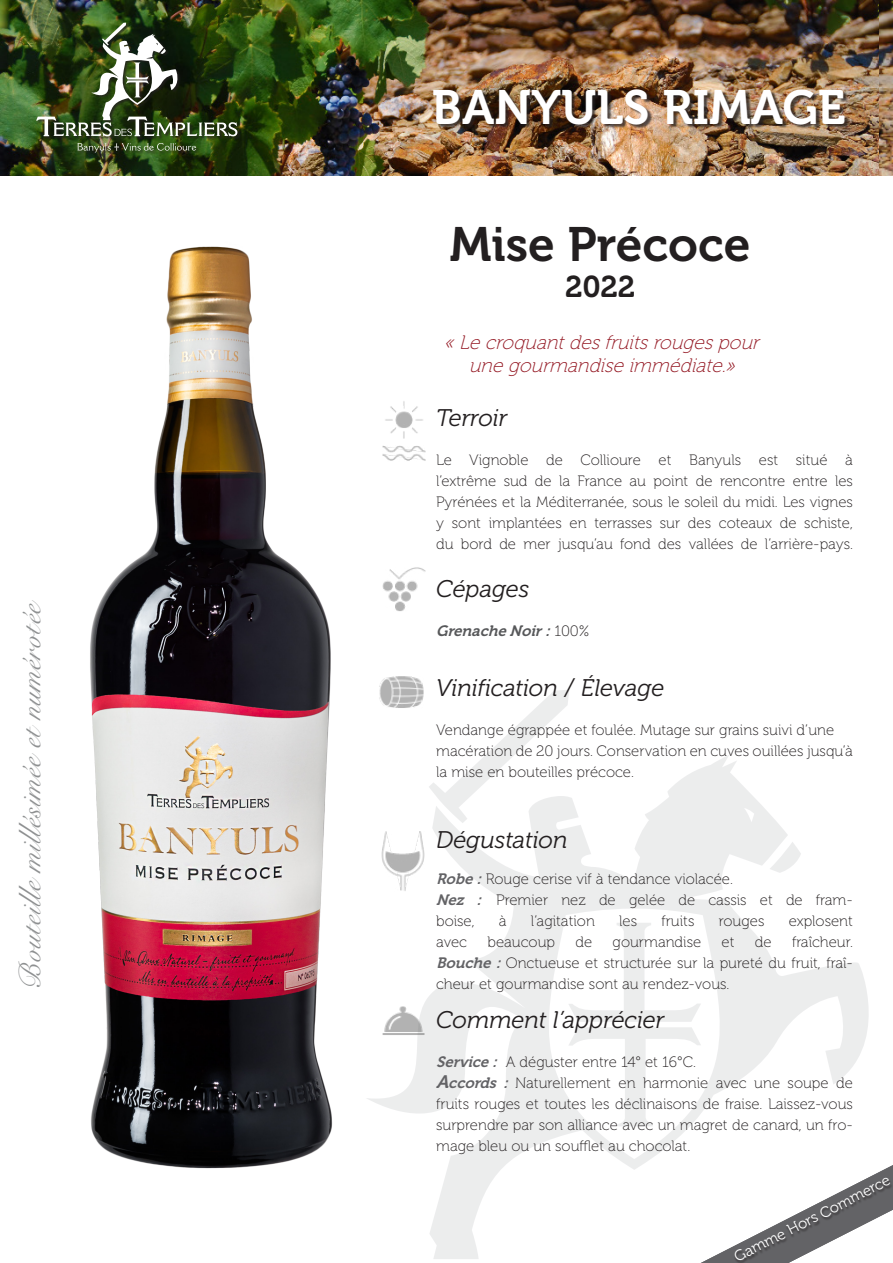
<style>
.page{position:relative;width:893px;height:1263px;background:#fff}
.page>*{position:absolute;margin:0;border:0;box-sizing:border-box;transform-origin:0 0}
.t1{font:48px "Museo 700";color:#fff}
.t2{font:48px "Museo 700";color:#231f20}
.t3{font:30px "Snell Roundhand";color:#8e9091}
.t4{font:30px "Museo 700";color:#231f20}
.t5{font:italic 24px "Museo 300";color:#231f20}
.t6{font:italic 19.5px "Museo 100";color:#941823}
.t7{font:18px "Museo 700";color:#fff}
.t8{font:15px/21px "Museo 100";color:#231f20}
.t9{font:15px "Museo 300";color:#fff}
.t10{font:italic 15px "Museo 700";color:#57585a}
.s1{font-family:"Museo 100";font-style:normal;color:#231f20}
.s2{font-family:"Museo 700";font-style:italic;color:#636366}
.s3{font-family:"Museo 700";font-style:italic;font-size:18px;color:#636366}
</style>
<div class="page">
<img style="left:0;top:0;width:879px;height:176px">
<svg style="left:486px;top:690px;width:83px;height:65px"></svg>
<svg style="left:367px;top:755px;width:502px;height:504px"></svg>
<svg style="left:769px;top:842px;width:32px;height:31px"></svg>
<div style="left:36px;top:23px;width:205px;height:134px;background:#231f20;opacity:.75"></div>
<img style="left:36px;top:23px;width:201px;height:113px">
<svg style="left:77px;top:143px;width:119px;height:9px"></svg>
<svg style="left:660px;top:1140px;width:233px;height:123px"></svg>
<img style="left:90px;top:246px;width:243px;height:923px">
<div style="left:734px;top:1178px;width:159px;height:85px;background:#231f20;opacity:.75"></div>
<div style="left:435px;top:90px;width:414px;height:39px;background:#231f20;opacity:.75"></div>
<img style="left:382px;top:401px;width:44px;height:60px">
<img style="left:382px;top:567px;width:44px;height:44px">
<img style="left:379px;top:676px;width:45px;height:32px">
<img style="left:376px;top:813px;width:52px;height:87px">
<img style="left:376px;top:990px;width:52px;height:57px">
<p class="t3" style="left:7px;top:990px;width:391px;rotate:-90deg">Bouteille millésimée et numérotée</p>
<p class="t1" style="left:432px;top:80px;width:415px">BANYULS RIMAGE</p>
<p class="t2" style="left:450px;top:217px;width:302px">Mise Précoce</p>
<p class="t4" style="left:565px;top:270px;width:72px">2022</p>
<p class="t6" style="left:444px;top:332px;width:322px">«Lecroquantdesfruitsrougespour</p>
<p class="t6" style="left:469px;top:355px;width:273px">unegourmandiseimmédiate.»</p>
<p class="t5" style="left:436px;top:404px;width:73px">Terroir</p>
<p class="t8" style="left:436px;top:449px;width:418px">Le Vignoble de Collioure et Banyuls est situé à</p>
<p class="t8" style="left:436px;top:470px;width:418px">l’extrême sud de la France au point de rencontre entre les</p>
<p class="t8" style="left:436px;top:491px;width:418px;text-align:justify">Pyrénées et la Méditerranée, sous le soleil du midi. Les vignes y sont implantées en terrasses sur des coteaux de schiste, du bord de mer jusqu’au fond des vallées de l’arrière-pays.</p>
<p class="t5" style="left:436px;top:576px;width:95px">Cépages</p>
<p class="t10" style="left:436px;top:622px;width:155px">GrenacheNoir: <span class="s1">1 0 0 %</span></p>
<p class="t5" style="left:436px;top:675px;width:230px">Vinification / Élevage</p>
<p class="t8" style="left:436px;top:720px;width:400px">Vendange égrappée et foulée. Mutage sur grains suivi d’une</p>
<p class="t8" style="left:436px;top:741px;width:418px">macération de 20 jours. Conservation en cuves ouillées jusqu’à la mise en bouteilles précoce.</p>
<p class="t5" style="left:436px;top:827px;width:133px">Dégustation</p>
<p class="t8" style="left:436px;top:869px;width:298px"><span class="s2">Robe:</span>Rouge cerise vif à tendance violacée.</p>
<p class="t8" style="left:436px;top:890px;width:418px"><span class="s2">Nez :</span> Premier nez de gelée de cassis et de fram&shy;boise,</p>
<p class="t8" style="left:499px;top:911px;width:9px">à</p>
<p class="t8" style="left:531px;top:911px;width:65px">l’agitation</p>
<p class="t8" style="left:619px;top:911px;width:19px">les</p>
<p class="t8" style="left:661px;top:911px;width:34px">fruits</p>
<p class="t8" style="left:719px;top:911px;width:47px">rouges</p>
<p class="t8" style="left:789px;top:911px;width:66px">explosent</p>
<p class="t8" style="left:436px;top:932px;width:32px">avec</p>
<p class="t8" style="left:487px;top:932px;width:69px">beaucoup</p>
<p class="t8" style="left:575px;top:932px;width:18px">de</p>
<p class="t8" style="left:613px;top:932px;width:90px">gourmandise</p>
<p class="t8" style="left:722px;top:932px;width:14px">et</p>
<p class="t8" style="left:755px;top:932px;width:18px">de</p>
<p class="t8" style="left:792px;top:932px;width:62px">fraîcheur.</p>
<p class="t8" style="left:436px;top:953px;width:418px"><span class="s2">Bouche:</span>Onctueuse et structurée sur la pureté du fruit, fraî&shy;cheur et gourmandise sont au rendez-vous.</p>
<p class="t5" style="left:436px;top:1007px;width:230px">Comment l’apprécier</p>
<p class="t8" style="left:436px;top:1052px;width:261px"><span class="s2">Service:</span> A déguster entre 14° et 16°C.</p>
<p class="t8" style="left:436px;top:1073px;width:418px;text-align:justify"><span class="s3">A</span><span class="s2">ccords :</span> Naturellement en harmonie avec une soupe de fruits rouges et toutes les déclinaisons de fraise. Laissez-vous surprendre par son alliance avec un magret de canard, un fro&shy;mage bleu ou un soufflet au chocolat.</p>
<p class="t9" style="left:732px;top:1250px;width:174px;rotate:-27deg">Gamme Hors Commerce</p>
<p class="t7" style="left:723px;top:1256px;width:187px;rotate:-27deg">Gamme Hors Comme</p>
</div>
